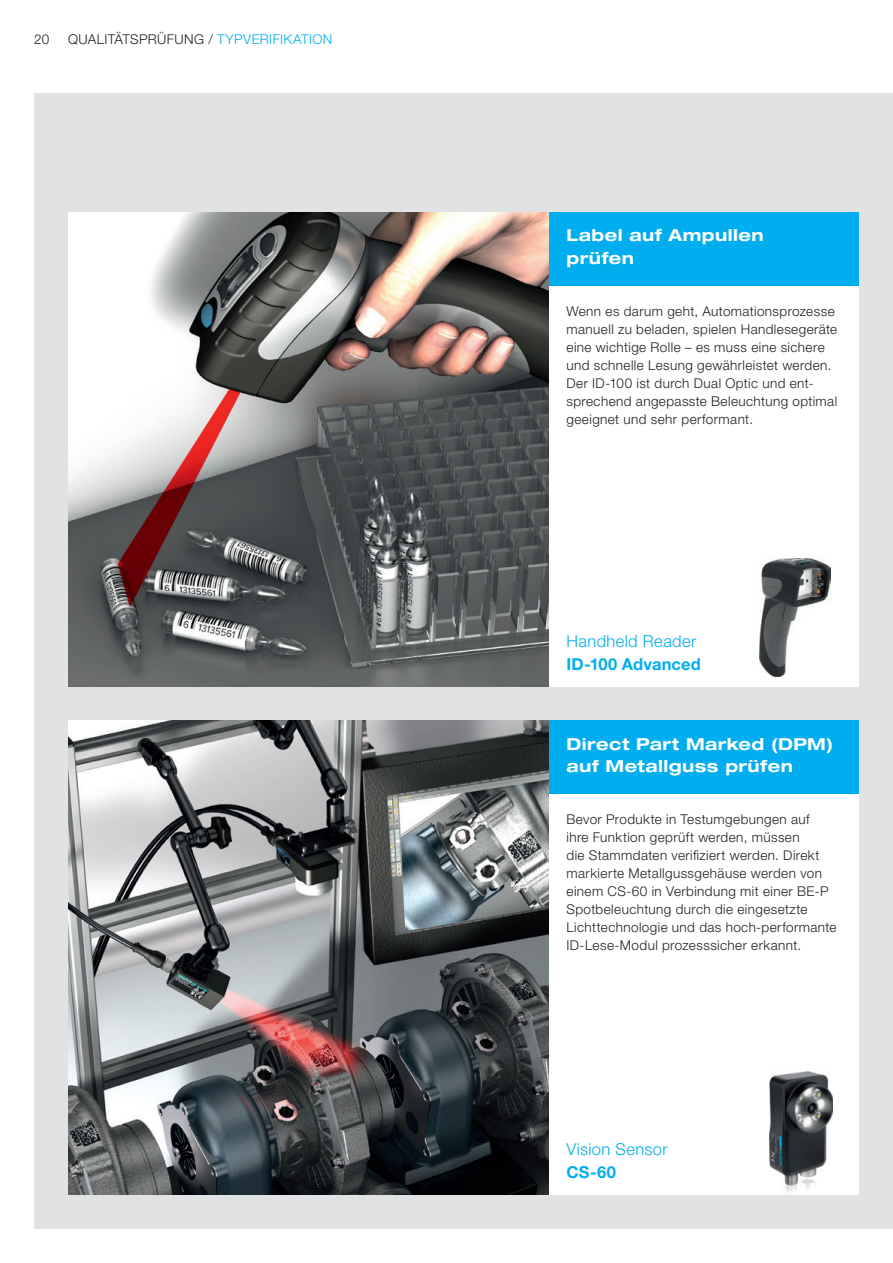
<style>
.page{position:relative;width:893px;height:1263px;background:#fff}
.page>*{position:absolute;margin:0;border:0;box-sizing:border-box;transform-origin:0 0}
.t1{font:700 expanded 16.5px/22.5px "Helvetica Neue LTW1 G";letter-spacing:.025em;color:#fff}
.t2{font:300 16.5px "Helvetica Neue LTW1 G";letter-spacing:.025em;color:#00aeef}
.t3{font:700 16.5px "Helvetica Neue LTW1 G";letter-spacing:.01em;color:#00aeef}
.t4{font:300 13.5px/18px "Helvetica Neue LTW1 G";letter-spacing:.03em;color:#231f20}
.s1{color:#00aeef}
</style>
<div class="page">
<div style="left:34px;top:94px;width:859px;height:1135px;background:#e1e2e4"></div>
<img style="left:68px;top:213px;width:481px;height:474px">
<div style="left:549px;top:213px;width:310px;height:474px;background:#fff"></div>
<div style="left:549px;top:213px;width:310px;height:73px;background:#00aeef"></div>
<img style="left:759px;top:558px;width:71px;height:118px">
<img style="left:68px;top:721px;width:481px;height:474px">
<div style="left:549px;top:721px;width:310px;height:474px;background:#fff"></div>
<div style="left:549px;top:721px;width:310px;height:73px;background:#00aeef"></div>
<img style="left:770px;top:1071px;width:63px;height:121px">
<p class="t4" style="left:34px;top:30px;width:17px">20</p>
<p class="t4" style="left:68px;top:30px;width:266px">QUALITÄTSPRÜFUNG / <span class="s1">TYPVERIFIKATION</span></p>
<p class="t1" style="left:566px;top:224px;width:199px">Label auf Ampullen prüfen</p>
<p class="t4" style="left:566px;top:302px;width:272px">Wenn es darum geht, Automationsprozesse manuell zu beladen, spielen Handlesegeräte eine wichtige Rolle – es muss eine sichere und schnelle Lesung gewährleistet werden.<br>Der ID-100 ist durch Dual Optic und ent&shy;sprechend angepasste Beleuchtung optimal geeignet und sehr performant.</p>
<p class="t2" style="left:566px;top:631px;width:131px">Handheld Reader</p>
<p class="t3" style="left:566px;top:654px;width:136px">ID-100 Advanced</p>
<p class="t1" style="left:566px;top:732px;width:268px">Direct Part Marked (DPM) auf Metallguss prüfen</p>
<p class="t4" style="left:566px;top:810px;width:272px">Bevor Produkte in Testumgebungen auf<br>ihre Funktion geprüft werden, müssen<br>die Stammdaten verifiziert werden. Direkt markierte Metallgussgehäuse werden von einem CS-60 in Verbindung mit einer BE-P Spotbeleuchtung durch die eingesetzte Lichttechnologie und das hoch-performante ID-Lese-Modul prozesssicher erkannt.</p>
<p class="t2" style="left:566px;top:1139px;width:103px">Vision Sensor</p>
<p class="t3" style="left:566px;top:1162px;width:51px">CS-60</p>
</div>
